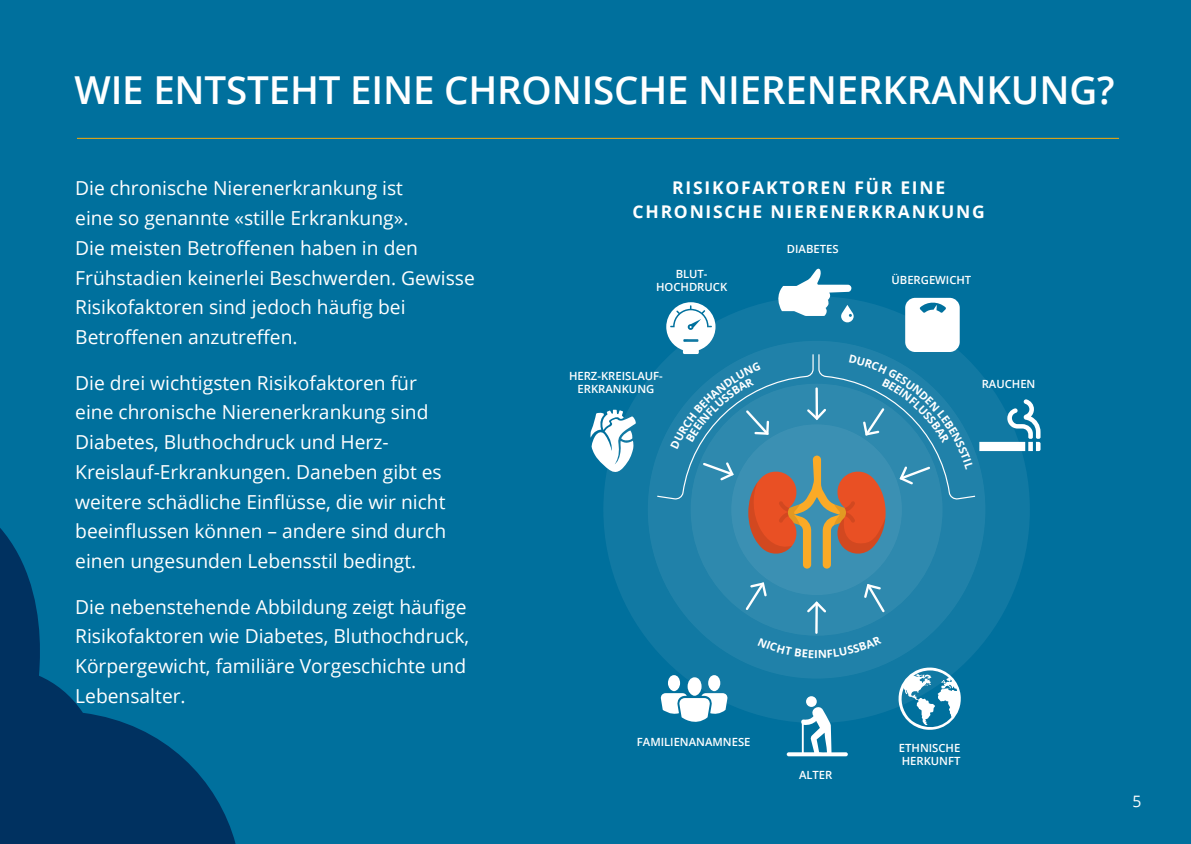
<style>
.page{position:relative;width:1191px;height:844px;background:#fff}
.page>*{position:absolute;margin:0;border:0;box-sizing:border-box;transform-origin:0 0}
.t1{font:600 38.5px "Open Sans";letter-spacing:-.005em;color:#fff}
.t2{font:19.25px/29.8px "Open Sans";color:#fff}
.t3{font:700 17.5px/24.5px "Open Sans";letter-spacing:.1em;color:#fff;text-align:center}
.t4{font:15.75px "Open Sans";color:#fff}
.t5{font:600 11.2px/13.5px "Open Sans";color:#fff;text-align:center}
</style>
<div class="page">
<div style="left:0;top:0;width:1191px;height:843px;background:#00709d"></div>
<svg style="left:0;top:528px;width:236px;height:315px"></svg>
<svg style="left:590px;top:409px;width:34px;height:59px"></svg>
<div style="left:668px;top:675px;width:12px;height:16px;background:#fff;border-radius:50%"></div>
<div style="left:687px;top:677px;width:14px;height:18px;background:#fff;border-radius:50%"></div>
<svg style="left:660px;top:693px;width:67px;height:29px"></svg>
<svg style="left:603px;top:296px;width:426px;height:426px;background:#1f81a8"></svg>
<div style="left:731px;top:424px;width:171px;height:171px;background:#3b90b3;border-radius:50%"></div>
<svg style="left:743px;top:580px;width:25px;height:32px"></svg>
<svg style="left:862px;top:582px;width:24px;height:32px"></svg>
<svg style="left:805px;top:599px;width:23px;height:15px"></svg>
<hr style="left:815px;top:602px;width:3px;height:30px;background:#fff">
<svg style="left:896px;top:665px;width:66px;height:65px"></svg>
<div style="left:806px;top:696px;width:10px;height:10px;background:#fff;border-radius:50%"></div>
<svg style="left:786px;top:703px;width:62px;height:53px"></svg>
<hr style="left:77px;top:138px;width:1042px;height:1px;background:#f8ab08">
<div style="left:757px;top:635px;width:125px;height:22px;background:#2081a9"></div>
<svg style="left:656px;top:268px;width:384px;height:300px"></svg>
<h1 class="t1" style="left:74px;top:63px;width:1041px">WIE ENTSTEHT EINE CHRONISCHE NIERENERKRANKUNG?</h1>
<p class="t2" style="left:75px;top:173px;width:401px">Die chronische Nierenerkrankung ist<br>eine so genannte «stille Erkrankung».<br>Die meisten Betroffenen haben in den Frühstadien keinerlei Beschwerden. Gewisse Risikofaktoren sind jedoch häufig bei Betroffenen anzutreffen.</p>
<p class="t2" style="left:75px;top:367px;width:372px">Die drei wichtigsten Risikofaktoren für eine chronische Nierenerkrankung sind Diabetes, Bluthochdruck und Herz-Kreislauf-Erkrankungen. Daneben gibt es weitere schädliche Einflüsse, die wir nicht beeinflussen können – andere sind durch einen ungesunden Lebensstil bedingt.</p>
<p class="t2" style="left:75px;top:591px;width:395px">Die nebenstehende Abbildung zeigt häufige Risikofaktoren wie Diabetes, Bluthochdruck, Körpergewicht, familiäre Vorgeschichte und Lebensalter.</p>
<p class="t3" style="left:632px;top:175px;width:354px">RISIKOFAKTOREN FÜR EINE<br>CHRONISCHE NIERENERKRANKUNG</p>
<p class="t5" style="left:656px;top:267px;width:73px">BLUT-<br>HOCHDRUCK</p>
<p class="t5" style="left:569px;top:368px;width:95px">HERZ-KREISLAUF-<br>ERKRANKUNG</p>
<p class="t5" style="left:787px;top:242px;width:53px">DIABETES</p>
<p class="t5" style="left:891px;top:272px;width:81px">ÜBERGEWICHT</p>
<p class="t5" style="left:981px;top:376px;width:55px">RAUCHEN</p>
<p class="t5" style="left:637px;top:734px;width:115px">FAMILIENANAMNESE</p>
<p class="t5" style="left:799px;top:767px;width:35px">ALTER</p>
<p class="t5" style="left:899px;top:740px;width:63px;text-align:left">ETHNISCHE<br>HERKUNFT</p>
<p class="t4" style="left:1132px;top:790px;width:11px">5</p>
</div>
